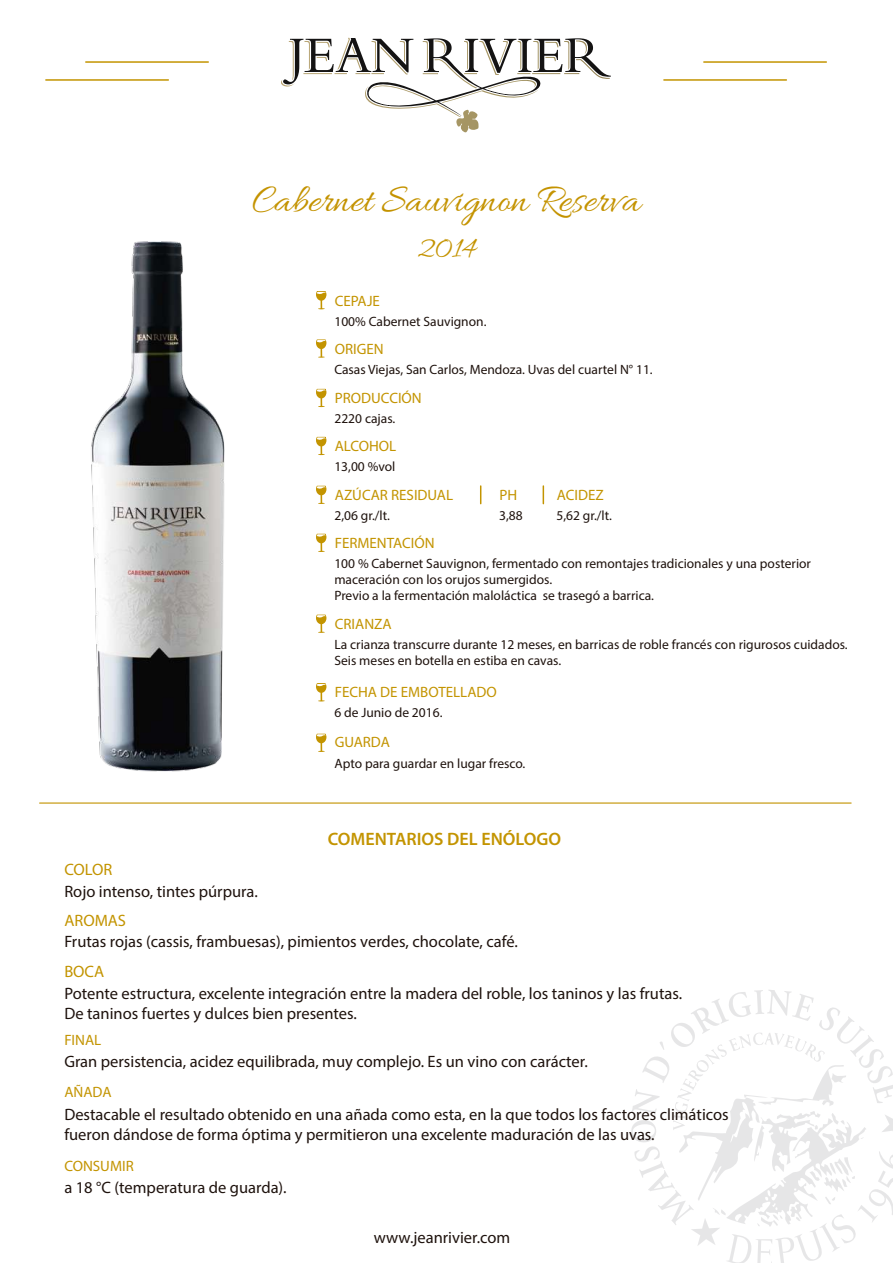
<style>
.page{position:relative;width:893px;height:1263px;background:#fff}
.page>*{position:absolute;margin:0;border:0;box-sizing:border-box;transform-origin:0 0}
.t1{font:40.5px "Allura";color:#c49300}
.t2{font:31.5px "Allura";color:#c49300}
.t3{font:600 18px "Myriad Pro";color:#c39400}
.t4{font:300 16.5px/19.8px "Myriad Pro";color:#1e120d}
.t5{font:16.5px "Myriad Pro";color:#c39400}
.t6{font:15px "Myriad Pro";color:#c39400}
.t7{font:300 13.5px/16.2px "Myriad Pro";color:#1e120d}
</style>
<div class="page">
<svg style="left:631px;top:990px;width:262px;height:273px"></svg>
<hr style="left:46px;top:79px;width:122px;height:2px;background:#c39400">
<hr style="left:86px;top:61px;width:122px;height:2px;background:#c39400">
<hr style="left:664px;top:79px;width:122px;height:2px;background:#c39400">
<hr style="left:40px;top:802px;width:811px;height:2px;background:#c39400">
<hr style="left:704px;top:61px;width:122px;height:2px;background:#c39400">
<svg style="left:480px;top:486px;width:1px;height:18px"></svg>
<svg style="left:543px;top:486px;width:1px;height:18px"></svg>
<img style="left:39px;top:241px;width:288px;height:563px">
<svg style="left:283px;top:38px;width:328px;height:78px"></svg>
<h1 class="t1" style="left:252px;top:177px;width:390px">Cabernet Sauvignon Reserva</h1>
<h2 class="t2" style="left:416px;top:231px;width:62px">2014</h2>
<p class="t6" style="left:335px;top:291px;width:47px">CEPAJE</p>
<p class="t7" style="left:334px;top:313px;width:154px">100% Cabernet Sauvignon.</p>
<p class="t6" style="left:335px;top:339px;width:50px">ORIGEN</p>
<p class="t7" style="left:334px;top:361px;width:320px">Casas Viejas, San Carlos, Mendoza. Uvas del cuartel N° 11.</p>
<p class="t6" style="left:335px;top:389px;width:88px">PRODUCCIÓN</p>
<p class="t7" style="left:334px;top:410px;width:62px">2220 cajas.</p>
<p class="t6" style="left:335px;top:437px;width:63px">ALCOHOL</p>
<p class="t7" style="left:334px;top:458px;width:63px">13,00 %vol</p>
<p class="t6" style="left:335px;top:485px;width:120px">AZÚCAR RESIDUAL</p>
<p class="t7" style="left:334px;top:507px;width:57px">2,06 gr./lt.</p>
<p class="t6" style="left:557px;top:485px;width:48px">ACIDEZ</p>
<p class="t7" style="left:556px;top:507px;width:57px">5,62 gr./lt.</p>
<p class="t6" style="left:499px;top:485px;width:19px">PH</p>
<p class="t7" style="left:499px;top:507px;width:25px">3,88</p>
<p class="t6" style="left:335px;top:533px;width:101px">FERMENTACIÓN</p>
<p class="t7" style="left:334px;top:555px;width:478px">100 % Cabernet Sauvignon, fermentado con remontajes tradicionales y una posterior maceración con los orujos sumergidos.<br>Previo a la fermentación maloláctica se trasegó a barrica.</p>
<p class="t7" style="left:334px;top:636px;width:515px">La crianza transcurre durante 12 meses, en barricas de roble francés con rigurosos cuidados.<br>Seis meses en botella en estiba en cavas.</p>
<p class="t6" style="left:335px;top:614px;width:58px">CRIANZA</p>
<p class="t6" style="left:335px;top:683px;width:164px">FECHA DE EMBOTELLADO</p>
<p class="t6" style="left:335px;top:732px;width:57px">GUARDA</p>
<p class="t7" style="left:334px;top:704px;width:110px">6 de Junio de 2016.</p>
<p class="t7" style="left:334px;top:755px;width:192px">Apto para guardar en lugar fresco.</p>
<p class="t5" style="left:64px;top:859px;width:49px">COLOR</p>
<p class="t3" style="left:328px;top:827px;width:235px">COMENTARIOS DEL ENÓLOGO</p>
<p class="t4" style="left:64px;top:881px;width:195px">Rojo intenso, tintes púrpura.</p>
<p class="t5" style="left:64px;top:910px;width:63px">AROMAS</p>
<p class="t4" style="left:64px;top:931px;width:455px">Frutas rojas (cassis, frambuesas), pimientos verdes, chocolate, café.</p>
<p class="t5" style="left:64px;top:961px;width:42px">BOCA</p>
<p class="t4" style="left:64px;top:983px;width:619px">Potente estructura, excelente integración entre la madera del roble, los taninos y las frutas.<br>De taninos fuertes y dulces bien presentes.</p>
<p class="t6" style="left:64px;top:1031px;width:39px">FINAL</p>
<p class="t4" style="left:64px;top:1051px;width:525px">Gran persistencia, acidez equilibrada, muy complejo. Es un vino con carácter.</p>
<p class="t6" style="left:64px;top:1083px;width:49px">AÑADA</p>
<p class="t4" style="left:64px;top:1104px;width:666px">Destacable el resultado obtenido en una añada como esta, en la que todos los factores climáticos fueron dándose de forma óptima y permitieron una excelente maduración de las uvas.</p>
<p class="t4" style="left:64px;top:1177px;width:224px">a 18 °C (temperatura de guarda).</p>
<p class="t4" style="left:374px;top:1227px;width:138px">www.jeanrivier.com</p>
<p class="t6" style="left:64px;top:1156px;width:71px">CONSUMIR</p>
</div>
